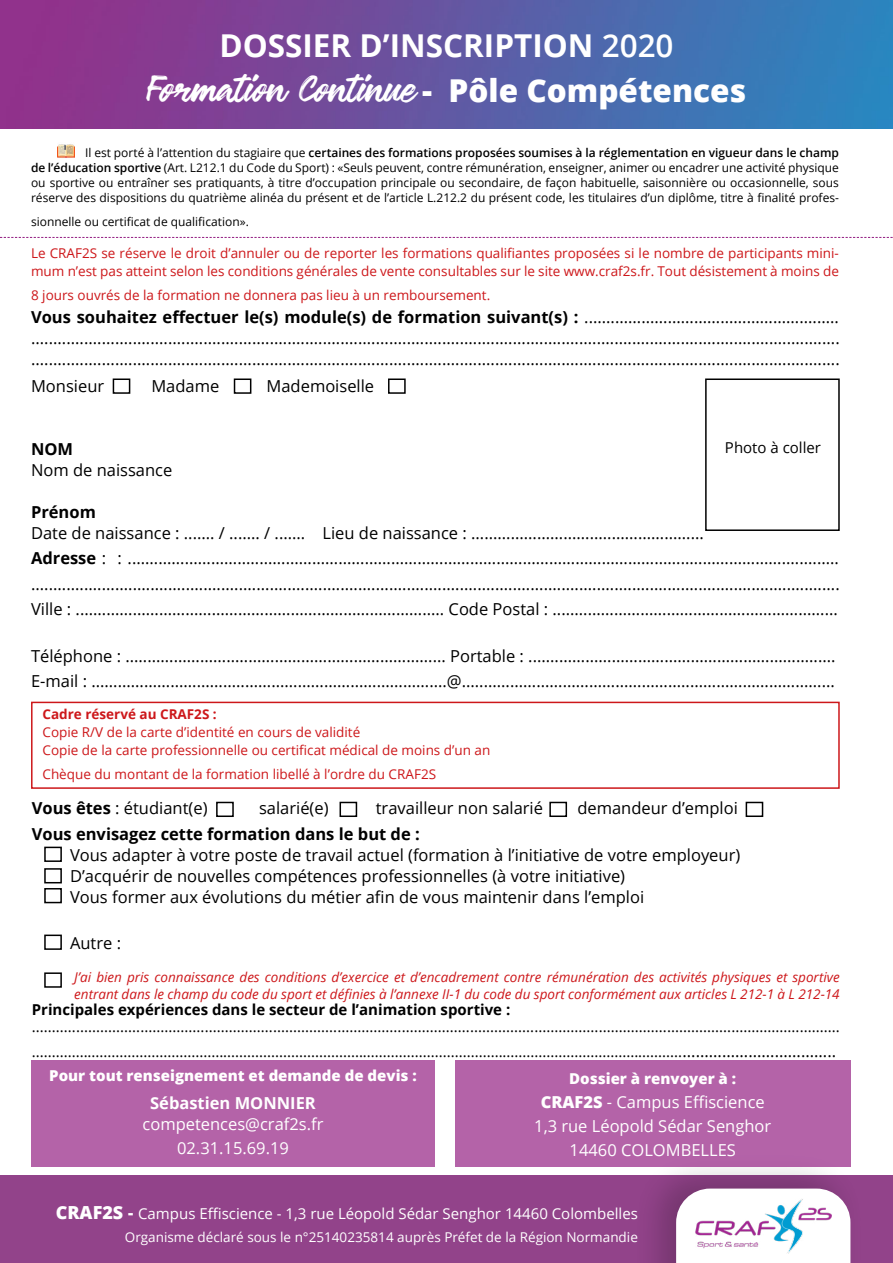
<style>
.page{position:relative;width:893px;height:1263px;background:#fff}
.page>*{position:absolute;margin:0;border:0;box-sizing:border-box;transform-origin:0 0}
.t1{font:37.5px "Robusta Demo";color:#fff}
.t2{font:700 31.5px "Open Sans";color:#fff}
.t3{font:16.5px/21px "Open Sans";color:#000}
.t4{font:16.5px/24px "Open Sans";color:#fff;text-align:center}
.t5{font:700 16.5px "Open Sans";color:#000}
.t6{font:700 16.5px "Open Sans";color:#fff}
.t7{font:15px/25.5px "Open Sans";color:#000}
.t8{font:15px "Open Sans";color:#fff}
.t9{font:700 15px "Open Sans";color:#000}
.t10{font:800 15px "Open Sans";color:#fff}
.t11{font:13.5px/18px "Open Sans";color:#cd171a}
.t12{font:italic 13.5px/16.5px "Open Sans";color:#cd171a}
.t13{font:13.5px "Open Sans";color:#fff}
.t14{font:700 13.5px "Open Sans";color:#cd171a}
.t15{font:12px/15px "Open Sans";color:#000;text-align:justify}
.s1{font-weight:600}
.s2{font-family:"Open Sans";font-weight:800;font-size:31.5px}
.s3{font-weight:700}
.s4{font-size:16.5px}
.s5{font-weight:800}
.s6{font-weight:800;font-size:18px}
.s7{font-family:"Avenir Next";font-weight:700;font-size:18px}
</style>
<div class="page">
<div style="left:0;top:1176px;width:893px;height:87px;background:#92438a"></div>
<div style="left:633px;top:1151px;width:231px;height:112px;background:#000;opacity:.2"></div>
<svg style="left:676px;top:1188px;width:174px;height:75px;background:#f1e9f0"></svg>
<img style="left:695px;top:1198px;width:136px;height:55px">
<img style="left:0;top:0;width:893px;height:129px">
<svg style="left:0;top:237px;width:893px;height:1px"></svg>
<div style="left:31px;top:1061px;width:404px;height:106px;background:#b463a8"></div>
<div style="left:455px;top:1061px;width:395px;height:106px;background:#b463a8"></div>
<div style="left:705px;top:378px;width:135px;height:153px;border:2px solid #000"></div>
<div style="left:31px;top:702px;width:809px;height:87px;border:2px solid #cd171a"></div>
<div style="left:216px;top:802px;width:18px;height:15px;border:2px solid #000"></div>
<div style="left:44px;top:847px;width:18px;height:15px;border:2px solid #000"></div>
<div style="left:44px;top:868px;width:18px;height:15px;border:2px solid #000"></div>
<div style="left:44px;top:888px;width:18px;height:15px;border:2px solid #000"></div>
<div style="left:44px;top:934px;width:18px;height:16px;border:2px solid #000"></div>
<div style="left:44px;top:972px;width:18px;height:16px;border:2px solid #000"></div>
<div style="left:340px;top:802px;width:17px;height:15px;border:2px solid #000"></div>
<div style="left:549px;top:802px;width:18px;height:15px;border:2px solid #000"></div>
<div style="left:746px;top:802px;width:17px;height:15px;border:2px solid #000"></div>
<div style="left:113px;top:378px;width:17px;height:16px;border:2px solid #000"></div>
<div style="left:234px;top:378px;width:17px;height:16px;border:2px solid #000"></div>
<div style="left:388px;top:378px;width:18px;height:16px;border:2px solid #000"></div>
<img style="left:57px;top:144px;width:17px;height:14px">
<h2 class="t2" style="left:219px;top:23px;width:456px">DOSSIER D’INSCRIPTION <span class="s1">2020</span></h2>
<h1 class="t1" style="left:147px;top:71px;width:601px">Formation Continue <span class="s2">- Pôle Compétences</span></h1>
<p class="t15" style="left:31px;top:144px;width:809px;text-indent:54px">Il est porté à l’attention du stagiaire que <span class="s1">certaines des formations proposées soumises à la réglementation en vigueur dans le champ de l’éducation sportive</span> (Art. L212.1 du Code du Sport) : «Seuls peuvent, contre rémunération, enseigner, animer ou encadrer une activité physique ou sportive ou entraîner ses pratiquants, à titre d’occupation principale ou secondaire, de façon habituelle, saisonnière ou occasionnelle, sous réserve des dispositions du quatrième alinéa du présent et de l’article L.212.2 du présent code, les titulaires d’un diplôme, titre à finalité profes-</p>
<p class="t15" style="left:31px;top:213px;width:219px">sionnelle ou certificat de qualification».</p>
<p class="t11" style="left:31px;top:243px;width:809px">Le CRAF2S se réserve le droit d’annuler ou de reporter les formations qualifiantes proposées si le nombre de participants mini&shy;mum n’est pas atteint selon les conditions générales de vente consultables sur le site www.craf2s.fr. Tout désistement à moins de</p>
<p class="t11" style="left:31px;top:285px;width:461px">8 jours ouvrés de la formation ne donnera pas lieu à un remboursement.</p>
<p class="t3" style="left:31px;top:306px;width:810px;text-align:justify"><span class="s3">Vous souhaitez effectuer le(s) module(s) de formation suivant(s) :</span> .......................................................... ....................................................................................................................................................................................... .......................................................................................................................................................................................</p>
<p class="t3" style="left:31px;top:375px;width:75px">Monsieur</p>
<p class="t3" style="left:151px;top:375px;width:69px">Madame</p>
<p class="t3" style="left:267px;top:375px;width:109px">Mademoiselle</p>
<p class="t7" style="left:725px;top:434px;width:98px">Photo à coller</p>
<p class="t5" style="left:31px;top:437px;width:44px">NOM</p>
<p class="t3" style="left:31px;top:459px;width:143px">Nom de naissance</p>
<p class="t5" style="left:31px;top:500px;width:66px">Prénom</p>
<p class="t3" style="left:31px;top:520px;width:810px;line-height:25.5px">Date de naissance : ....... / ....... / ....... Lieu de naissance : .....................................................<br><span class="s3">Adresse</span> : : .................................................................................................................................................................. .......................................................................................................................................................................................<br>Ville : .................................................................................... Code Postal : .................................................................</p>
<p class="t3" style="left:31px;top:643px;width:806px;line-height:25.5px">Téléphone : ......................................................................... Portable : ......................................................................<br>E-mail : .................................................................................@.....................................................................................</p>
<p class="t14" style="left:43px;top:705px;width:176px">Cadre réservé au CRAF2S :</p>
<p class="t11" style="left:43px;top:723px;width:449px">Copie R/V de la carte d’identité en cours de validité<br>Copie de la carte professionnelle ou certificat médical de moins d’un an</p>
<p class="t11" style="left:43px;top:765px;width:395px">Chèque du montant de la formation libellé à l’ordre du CRAF2S</p>
<p class="t3" style="left:32px;top:797px;width:177px"><span class="s3">Vous êtes</span> : étudiant(e)</p>
<p class="t3" style="left:259px;top:797px;width:71px">salarié(e)</p>
<p class="t3" style="left:376px;top:797px;width:169px">travailleur non salarié</p>
<p class="t3" style="left:577px;top:797px;width:162px">demandeur d’emploi</p>
<p class="t5" style="left:32px;top:822px;width:389px">Vous envisagez cette formation dans le but de :</p>
<p class="t3" style="left:70px;top:844px;width:672px">Vous adapter à votre poste de travail actuel (formation à l’initiative de votre employeur)<br>D’acquérir de nouvelles compétences professionnelles (à votre initiative)<br>Vous former aux évolutions du métier afin de vous maintenir dans l’emploi</p>
<p class="t3" style="left:70px;top:932px;width:53px">Autre :</p>
<p class="t12" style="left:74px;top:968px;width:767px">J’ai bien pris connaissance des conditions d’exercice et d’encadrement contre rémunération des activités physiques et sportive entrant dans le champ du code du sport et définies à l’annexe II-1 du code du sport conformément aux articles L 212-1 à L 212-14</p>
<p class="t9" style="left:32px;top:999px;width:480px">Principales expériences dans le secteur de l’animation sportive :</p>
<p class="t7" style="left:32px;top:1013px;width:809px">......................................................................................................................................................................................................... ...................................................................................................................................................................<span class="s4">...................................</span></p>
<p class="t10" style="left:49px;top:1064px;width:369px">Pour tout renseignement et demande de devis :</p>
<p class="t6" style="left:150px;top:1091px;width:167px">Sébastien MONNIER</p>
<p class="t4" style="left:143px;top:1112px;width:182px">competences@craf2s.fr<br>02.31.15.69.19</p>
<p class="t10" style="left:569px;top:1067px;width:168px">Dossier à renvoyer à :</p>
<p class="t4" style="left:534px;top:1089px;width:239px"><span class="s5">CRAF2S</span> - Campus Effiscience<br>1,3 rue Léopold Sédar Senghor<br>14460 COLOMBELLES</p>
<p class="t8" style="left:56px;top:1203px;width:584px"><span class="s6">CRAF2S</span> <span class="s7">-</span> Campus Effiscience - 1,3 rue Léopold Sédar Senghor 14460 Colombelles</p>
<p class="t13" style="left:125px;top:1228px;width:515px">Organisme déclaré sous le n°25140235814 auprès Préfet de la Région Normandie</p>
</div>
